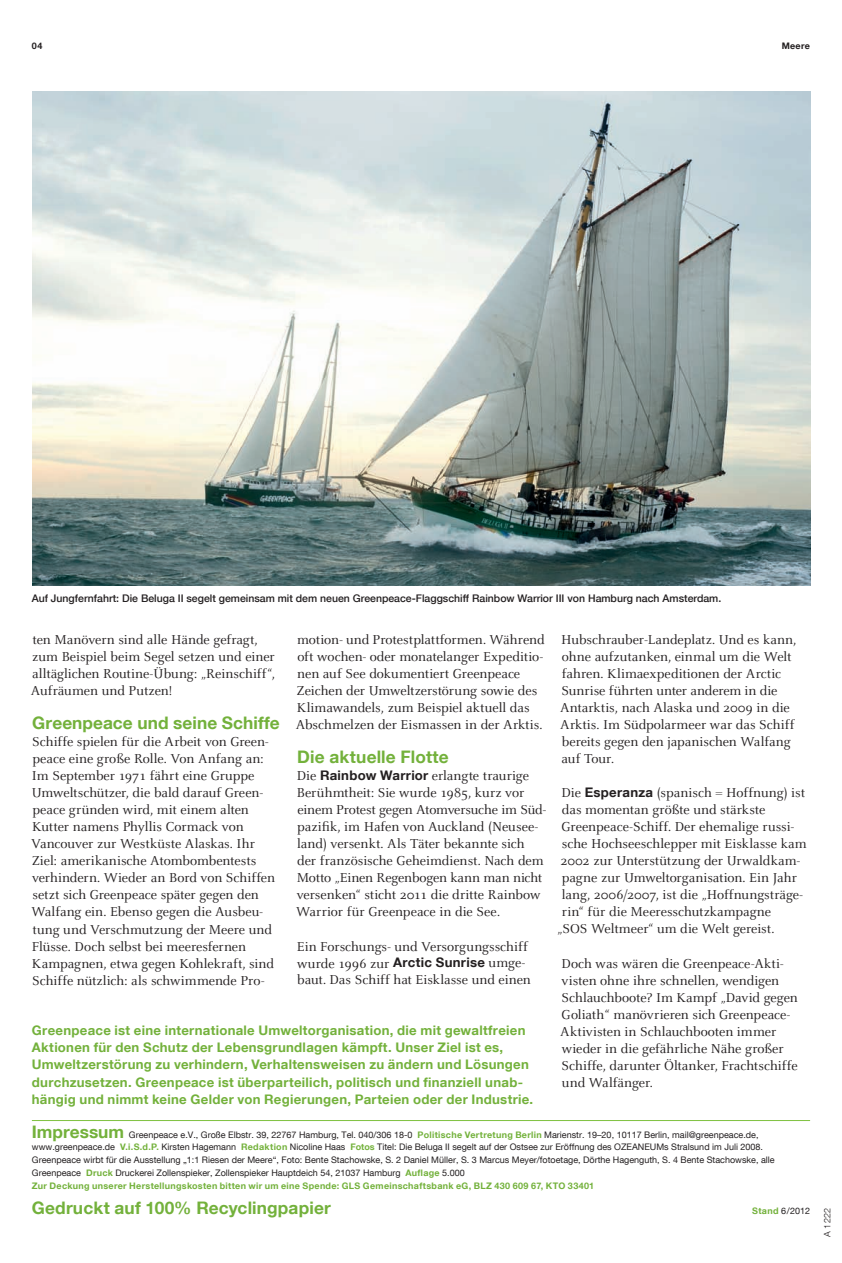
<style>
.page{position:relative;width:842px;height:1263px;background:#fff}
.page>*{position:absolute;margin:0;border:0;box-sizing:border-box;transform-origin:0 0}
.t1{font:700 17.25px "Helvetica Neue LT Com";letter-spacing:.005em;color:#73b13b}
.t2{font:14.25px/17px "Celeste";letter-spacing:-.005em;color:#231f20}
.t3{font:700 13.2px/17px "Helvetica Neue LT Com";letter-spacing:.02em;color:#73b13b}
.t4{font:500 10.5px "Helvetica Neue LT Com";color:#231f20}
.t5{font:9px/12.9px "Helvetica Neue LT Com";color:#231f20}
.t6{font:700 9px "Helvetica Neue LT Com";letter-spacing:.035em;color:#231f20}
.t7{font:300 9px "Helvetica Neue LT Com";color:#231f20}
.s1{font-family:"Helvetica Neue LT Com";font-weight:700;font-size:13.2px}
.s2{font-weight:700;font-size:17.25px;color:#73b13b}
.s3{font-weight:700;color:#73b13b}
</style>
<div class="page">
<img style="left:32px;top:91px;width:778px;height:495px">
<hr style="left:32px;top:1120px;width:778px;height:1px;background:#7fc241">
<p class="t6" style="left:32px;top:40px;width:12px">04</p>
<p class="t6" style="left:782px;top:40px;width:30px">Meere</p>
<p class="t4" style="left:32px;top:592px;width:691px">Auf Jungfernfahrt: Die Beluga II segelt gemeinsam mit dem neuen Greenpeace-Flaggschiff Rainbow Warrior III von Hamburg nach Amsterdam.</p>
<p class="t2" style="left:31px;top:632px;width:246px">ten Manövern sind alle Hände gefragt, zum Beispiel beim Segel setzen und einer alltäglichen Routine-Übung: „Reinschiff“, Aufräumen und Putzen!</p>
<p class="t1" style="left:32px;top:712px;width:249px">Greenpeace und seine Schiffe</p>
<p class="t2" style="left:31px;top:734px;width:245px">Schiffe spielen für die Arbeit von Green&shy;peace eine große Rolle. Von Anfang an:<br>Im September 1971 fährt eine Gruppe Umweltschützer, die bald darauf Green&shy;peace gründen wird, mit einem alten Kutter namens Phyllis Cormack von Vancouver zur Westküste Alaskas. Ihr Ziel: amerikanische Atombombentests verhindern. Wieder an Bord von Schiffen setzt sich Greenpeace später gegen den Walfang ein. Ebenso gegen die Ausbeu&shy;tung und Verschmutzung der Meere und Flüsse. Doch selbst bei meeresfernen Kampagnen, etwa gegen Kohlekraft, sind Schiffe nützlich: als schwimmende Pro-</p>
<p class="t2" style="left:296px;top:632px;width:250px">motion- und Protestplattformen. Während oft wochen- oder monatelanger Expeditio&shy;nen auf See dokumentiert Greenpeace Zeichen der Umweltzerstörung sowie des Klimawandels, zum Beispiel aktuell das Abschmelzen der Eismassen in der Arktis.</p>
<p class="t1" style="left:297px;top:746px;width:153px">Die aktuelle Flotte</p>
<p class="t2" style="left:296px;top:768px;width:251px">Die <span class="s1">Rainbow Warrior</span> erlangte traurige Berühmtheit: Sie wurde 1985, kurz vor einem Protest gegen Atomversuche im Süd&shy;pazifik, im Hafen von Auckland (Neusee&shy;land) versenkt. Als Täter bekannte sich der französische Geheimdienst. Nach dem Motto „Einen Regenbogen kann man nicht versenken“ sticht 2011 die dritte Rainbow Warrior für Greenpeace in die See.</p>
<p class="t2" style="left:297px;top:938px;width:236px">Ein Forschungs- und Versorgungsschiff wurde 1996 zur <span class="s1">Arctic Sunrise</span> umge&shy;baut. Das Schiff hat Eisklasse und einen</p>
<p class="t3" style="left:32px;top:1022px;width:503px">Greenpeace ist eine internationale Umweltorganisation, die mit gewaltfreien Aktionen für den Schutz der Lebensgrundlagen kämpft. Unser Ziel ist es, Umweltzerstörung zu verhindern, Verhaltensweisen zu ändern und Lösungen durchzusetzen. Greenpeace ist überparteilich, politisch und finanziell unab&shy;hängig und nimmt keine Gelder von Regierungen, Parteien oder der Industrie.</p>
<p class="t2" style="left:560px;top:632px;width:238px">Hubschrauber-Landeplatz. Und es kann, ohne aufzutanken, einmal um die Welt fahren. Klimaexpeditionen der Arctic Sunrise führten unter anderem in die Antarktis, nach Alaska und 2009 in die Arktis. Im Südpolarmeer war das Schiff bereits gegen den japanischen Walfang auf Tour.</p>
<p class="t2" style="left:561px;top:785px;width:245px">Die <span class="s1">Esperanza</span> (spanisch = Hoffnung) ist</p>
<p class="t2" style="left:562px;top:802px;width:205px">das momentan größte und stärkste</p>
<p class="t2" style="left:562px;top:819px;width:234px">Greenpeace-Schiff. Der ehemalige russi-</p>
<p class="t2" style="left:562px;top:836px;width:246px">sche Hochseeschlepper mit Eisklasse kam</p>
<p class="t2" style="left:561px;top:853px;width:241px">2002 zur Unterstützung der Urwaldkam-</p>
<p class="t2" style="left:562px;top:870px;width:237px">pagne zur Umweltorganisation. Ein Jahr</p>
<p class="t2" style="left:562px;top:887px;width:243px">lang, 2006/2007, ist die „Hoffnungsträge-</p>
<p class="t2" style="left:562px;top:904px;width:211px">rin“ für die Meeresschutzkampagne</p>
<p class="t2" style="left:557px;top:921px;width:219px">„SOS Weltmeer“ um die Welt gereist.</p>
<p class="t2" style="left:560px;top:955px;width:239px">Doch was wären die Greenpeace-Akti&shy;visten ohne ihre schnellen, wendigen Schlauchboote? Im Kampf „David gegen Goliath“ manövrieren sich Greenpeace-Aktivisten in Schlauchbooten immer wieder in die gefährliche Nähe großer Schiffe, darunter Öltanker, Frachtschiffe und Walfänger.</p>
<p class="t5" style="left:32px;top:1128px;width:744px"><span class="s2">Impressum</span> Greenpeace e.V., Große Elbstr. 39, 22767 Hamburg, Tel. 040/306 18-0 <span class="s3">Politische Vertretung Berlin</span> Marienstr. 19–20, 10117 Berlin, mail@greenpeace.de, www.greenpeace.de <span class="s3">V.i.S.d.P.</span> Kirsten Hagemann <span class="s3">Redaktion</span> Nicoline Haas <span class="s3">Fotos</span> Titel: Die Beluga II segelt auf der Ostsee zur Eröffnung des OZEANEUMs Stralsund im Juli 2008.<br>Greenpeace wirbt für die Ausstellung „1:1 Riesen der Meere“, Foto: Bente Stachowske, S. 2 Daniel Müller, S. 3 Marcus Meyer/fotoetage, Dörthe Hagenguth, S. 4 Bente Stachowske, alle Greenpeace <span class="s3">Druck</span> Druckerei Zollenspieker, Zollenspieker Hauptdeich 54, 21037 Hamburg <span class="s3">Auflage</span> 5.000<br><span class="s3">Zur Deckung unserer Herstellungskosten bitten wir um eine Spende: GLS Gemeinschaftsbank eG, BLZ 430 609 67, KTO 33401</span></p>
<p class="t1" style="left:32px;top:1197px;width:300px">Gedruckt auf 100% Recyclingpapier</p>
<p class="t5" style="left:752px;top:1204px;width:59px"><span class="s3">Stand</span> 6/2012</p>
<p class="t7" style="left:822px;top:1237px;width:31px;rotate:-90deg">A 1222</p>
</div>
